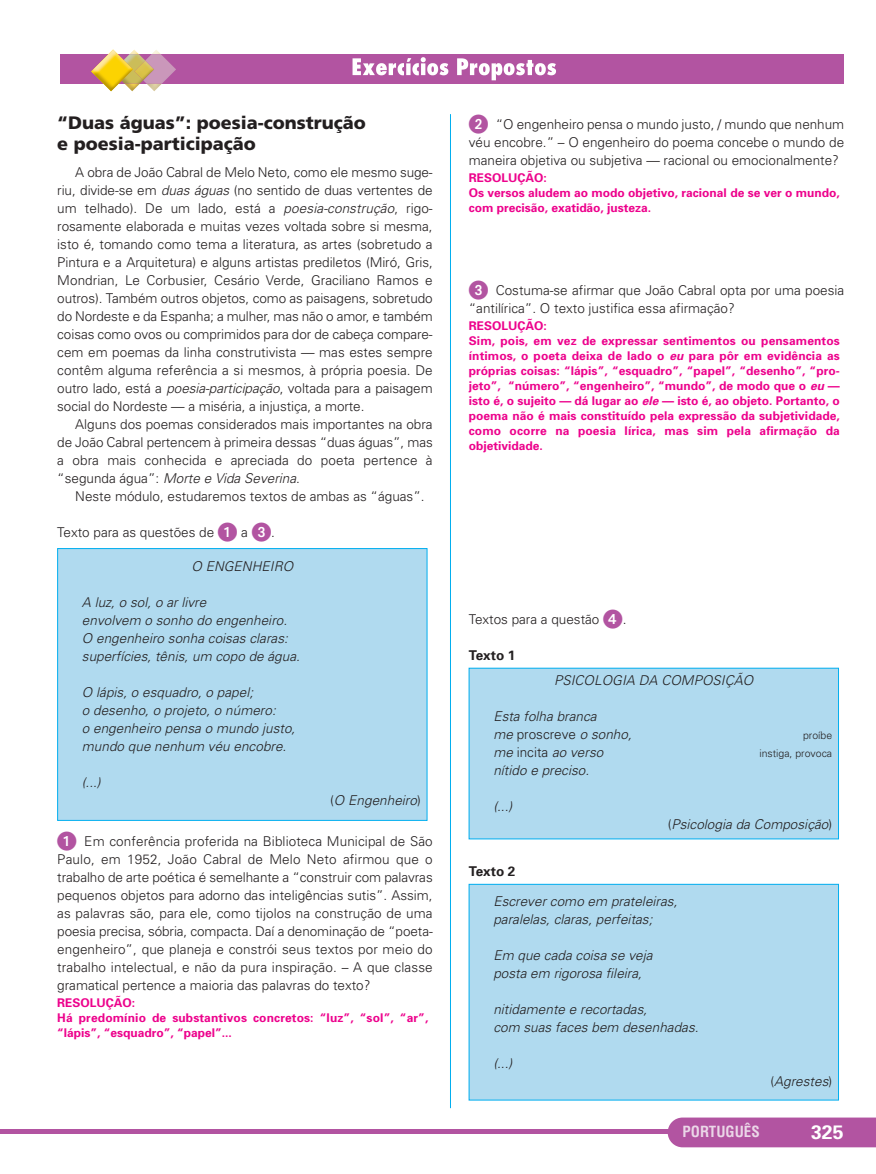
<style>
.page{position:relative;width:876px;height:1174px;background:#fff}
.page>*{position:absolute;margin:0;border:0;box-sizing:border-box;transform-origin:0 0}
.t1{font:700 19.5px "Univers";color:#fff}
.t2{font:900 18px/21.6px "Frutiger";color:#231f20}
.t3{font:700 condensed 15px "Helvetica";color:#ebd7e8}
.t4{font:300 13.5px/18px "Univers";color:#231f20;text-align:justify}
.t5{font:italic 300 13.5px/18px "Univers";letter-spacing:.005em;color:#231f20}
.t6{font:700 13.5px "Univers";color:#231f20}
.t7{font:700 12px/15px "Univers";letter-spacing:.005em;color:#ed028c}
.t8{font:300 10.5px "Univers";color:#231f20}
.s1{font-style:italic}
.s2{font-family:"European Pi One";font-weight:400;font-size:19.5px;color:#b254a1}
.s3{font-style:normal}
</style>
<div class="page">
<hr style="left:0;top:1129px;width:876px;height:4px;background:#b254a1">
<div style="left:667px;top:1117px;width:209px;height:30px;background:#b254a1"></div>
<div style="left:60px;top:54px;width:784px;height:29px;background:#b254a1"></div>
<svg style="left:352px;top:57px;width:204px;height:23px"></svg>
<img style="left:146px;top:50px;width:16px;height:41px">
<img style="left:145px;top:54px;width:31px;height:29px">
<img style="left:135px;top:50px;width:5px;height:39px">
<img style="left:135px;top:54px;width:10px;height:29px">
<img style="left:135px;top:61px;width:19px;height:19px">
<svg style="left:133px;top:49px;width:2px;height:42px"></svg>
<img style="left:91px;top:49px;width:42px;height:42px">
<div style="left:469px;top:668px;width:369px;height:170px;background:#b0daef"></div>
<div style="left:469px;top:668px;width:370px;height:171px;border:1px solid #00aeef"></div>
<div style="left:58px;top:549px;width:369px;height:271px;background:#b0daef"></div>
<div style="left:57px;top:548px;width:370px;height:272px;border:1px solid #00aeef"></div>
<div style="left:469px;top:884px;width:369px;height:215px;background:#b0daef"></div>
<div style="left:469px;top:884px;width:370px;height:216px;border:1px solid #00aeef"></div>
<hr style="left:450px;top:114px;width:1px;height:994px;background:#00aeef">
<h2 class="t2" style="left:57px;top:113px;width:310px">“Duas águas”: poesia-construção e poesia-participação</h2>
<p class="t4" style="left:57px;top:164px;width:377px;text-indent:18px">A obra de João Cabral de Melo Neto, como ele mesmo suge - riu, divide-se em <span class="s1">duas águas</span> (no sentido de duas vertentes de um telhado). De um lado, está a <span class="s1">poesia-construção</span>, rigo - rosamente elaborada e muitas vezes voltada sobre si mesma, isto é, tomando como tema a literatura, as artes (sobretudo a Pintura e a Arquitetura) e alguns artistas prediletos (Miró, Gris, Mondrian, Le Corbusier, Cesário Verde, Graciliano Ramos e outros). Também outros objetos, como as paisagens, sobretudo do Nordeste e da Espanha; a mulher, mas não o amor, e também coisas como ovos ou comprimidos para dor de cabeça compare - cem em poemas da linha construtivista — mas estes sempre contêm alguma referência a si mesmos, à própria poesia. De outro lado, está a <span class="s1">poesia-participação</span>, voltada para a paisagem social do Nordeste — a miséria, a injustiça, a morte.</p>
<p class="t4" style="left:57px;top:416px;width:377px;text-indent:18px">Alguns dos poemas considerados mais importantes na obra de João Cabral pertencem à primeira dessas “duas águas”, mas a obra mais conhecida e apreciada do poeta pertence à “ s e g u n d a á g u a ” : <span class="s1">Morte e Vida Severina</span>.</p>
<p class="t4" style="left:75px;top:488px;width:351px">Neste módulo, estudaremos textos de ambas as “águas”.</p>
<p class="t4" style="left:57px;top:524px;width:219px">Texto para as questões de <span class="s2">1</span> a <span class="s2">3</span>.</p>
<p class="t5" style="left:191px;top:558px;width:106px">O ENGENHEIRO</p>
<p class="t5" style="left:82px;top:594px;width:222px">A luz, o sol, o ar livre<br>envolvem o sonho do engenheiro.<br>O engenheiro sonha coisas claras: superfícies, tênis, um copo de água.</p>
<p class="t5" style="left:82px;top:684px;width:218px">O lápis, o esquadro, o papel;<br>o desenho, o projeto, o número:<br>o engenheiro pensa o mundo justo, mundo que nenhum véu encobre.</p>
<p class="t5" style="left:82px;top:774px;width:23px">(...)</p>
<p class="t5" style="left:330px;top:792px;width:92px"><span class="s3">(</span> O Engenheiro<span class="s3">)</span></p>
<p class="t4" style="left:57px;top:833px;width:377px"><span class="s2">1</span> Em conferência proferida na Biblioteca Municipal de São Paulo, em 1952, João Cabral de Melo Neto afirmou que o trabalho de arte poética é semelhante a “construir com palavras pequenos objetos para adorno das inteligências sutis”. Assim, as palavras são, para ele, como tijolos na construção de uma poesia precisa, sóbria, compacta. Daí a denominação de “poeta&shy;engenheiro”, que planeja e constrói seus textos por meio do trabalho intelectual, e não da pura inspiração. – A que classe gramatical pertence a maioria das palavras do texto?</p>
<p class="t7" style="left:57px;top:996px;width:373px">RESOLUÇÃO:<br>Há predomínio de substantivos concretos: “luz”, “sol”, “ar”, “lápis”, “esquadro”, “papel”...</p>
<p class="t4" style="left:469px;top:116px;width:377px"><span class="s2">2</span> “O engenheiro pensa o mundo justo, / mundo que nenhum véu encobre.” – O engenheiro do poema concebe o mundo de maneira objetiva ou subjetiva — racional ou emocio nalmente?</p>
<p class="t7" style="left:469px;top:171px;width:372px">RESOLUÇÃO:<br>Os versos aludem ao modo objetivo, racional de se ver o mundo, com precisão, exatidão, justeza.</p>
<p class="t4" style="left:469px;top:282px;width:377px"><span class="s2">3</span> Costuma-se afirmar que João Cabral opta por uma poesia “antilírica”. O texto justifica essa afirmação?</p>
<p class="t7" style="left:469px;top:319px;width:373px">RESOLUÇÃO:<br>Sim, pois, em vez de expressar sentimentos ou pensamentos íntimos, o poeta deixa de lado o <span class="s1">eu</span> para pôr em evidência as próprias coisas: “lápis”, “esquadro”, “papel”, “desenho”, “pro - jeto”, “número”, “engenheiro”, “mundo”, de modo que o <span class="s1">eu</span> — isto é, o sujeito — dá lugar ao <span class="s1">ele</span>— isto é, ao objeto. Portanto, o poema não é mais constituído pela expressão da subjetividade, como ocorre na poesia lírica, mas sim pela afirmação da objetividade.</p>
<p class="t4" style="left:469px;top:611px;width:159px">Textos para a questão <span class="s2">4</span>.</p>
<p class="t6" style="left:469px;top:650px;width:48px">Texto 1</p>
<p class="t5" style="left:554px;top:672px;width:203px">PSICOLOGIA DA COMPOSIÇÃO</p>
<p class="t5" style="left:493px;top:708px;width:143px">Esta folha branca<br>me <span class="s3">proscreve</span> o sonho,</p>
<p class="t8" style="left:803px;top:731px;width:31px">proíbe</p>
<p class="t5" style="left:493px;top:744px;width:114px">me <span class="s3">incita</span> ao verso</p>
<p class="t8" style="left:759px;top:749px;width:74px">instiga, provoca</p>
<p class="t5" style="left:493px;top:762px;width:100px">nítido e preciso.</p>
<p class="t5" style="left:493px;top:798px;width:23px">(...)</p>
<p class="t5" style="left:668px;top:816px;width:166px"><span class="s3">(</span> Psicologia da Composição<span class="s3">)</span></p>
<p class="t6" style="left:469px;top:866px;width:48px">Texto 2</p>
<p class="t5" style="left:493px;top:893px;width:188px">Escrever como em prateleiras, paralelas, claras, perfeitas;</p>
<p class="t5" style="left:493px;top:947px;width:163px">Em que cada coisa se veja posta em rigorosa fileira,</p>
<p class="t5" style="left:493px;top:1001px;width:209px">nitidamente e recortadas,<br>com suas faces bem desenhadas.</p>
<p class="t5" style="left:493px;top:1055px;width:23px">(...)</p>
<p class="t5" style="left:770px;top:1073px;width:63px"><span class="s3">(</span> Agrestes<span class="s3">)</span></p>
<p class="t3" style="left:682px;top:1125px;width:79px">PORTUGUÊS</p>
<h1 class="t1" style="left:811px;top:1124px;width:34px">325</h1>
</div>
